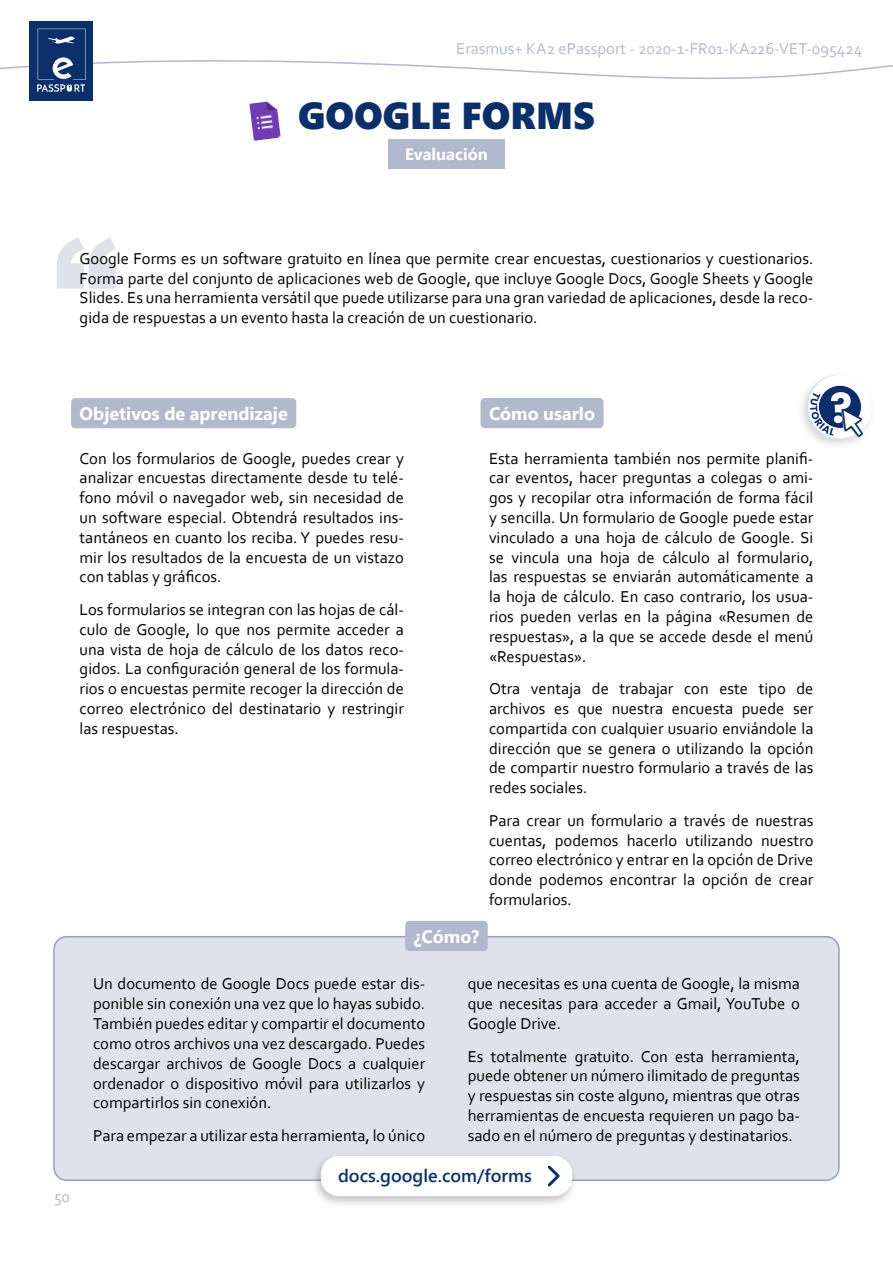
<style>
.page{position:relative;width:893px;height:1263px;background:#fff}
.page>*{position:absolute;margin:0;border:0;box-sizing:border-box;transform-origin:0 0}
.Titre_outil_2{font:37.5px "Segoe UI Black";color:#0b2f6b}
.Titre_1{font:700 18px "Segoe UI";color:#fff}
.URL{font:600 18px "Segoe UI";color:#0b2f6b}
.P1{font:16.5px/19.8px "Corbel";color:#000;text-align:justify}
.t1{font:16.5px "Corbel";color:#b1bacd}
.t2{font:700 16.5px "Segoe UI";color:#fff}
</style>
<div class="page">
<div style="left:30px;top:22px;width:63px;height:79px;background:#0b2f6b"></div>
<svg style="left:0;top:29px;width:893px;height:63px"></svg>
<svg style="left:57px;top:237px;width:59px;height:52px"></svg>
<div style="left:54px;top:937px;width:785px;height:243px;background:#dfe2ea;border-radius:13px"></div>
<div style="left:53px;top:936px;width:787px;height:245px;border:2px solid #93a2bd;border-radius:13px"></div>
<div style="left:480px;top:398px;width:124px;height:30px;background:#b1bacd;border-radius:4px"></div>
<div style="left:71px;top:398px;width:225px;height:30px;background:#b1bacd;border-radius:4px"></div>
<div style="left:405px;top:921px;width:83px;height:30px;background:#b1bacd;border-radius:4px"></div>
<img style="left:249px;top:101px;width:32px;height:40px">
<div style="left:310px;top:1151px;width:267px;height:56px;background:#000;opacity:.24"></div>
<div style="left:321px;top:1156px;width:251px;height:40px;background:#fff;border-radius:18px"></div>
<svg style="left:548px;top:1165px;width:12px;height:21px"></svg>
<div style="left:388px;top:139px;width:117px;height:29px;background:#b1bacd"></div>
<div style="left:795px;top:370px;width:82px;height:81px;background:#000;opacity:.16"></div>
<svg style="left:806px;top:375px;width:66px;height:64px"></svg>
<p class="t1" style="left:456px;top:38px;width:408px">Erasmus+ KA2 ePassport - 2020-1-FR01-KA226-VET-095424</p>
<p class="Titre_outil_2" style="left:298px;top:89px;width:298px">GOOGLE FORMS</p>
<p class="t2" style="left:405px;top:138px;width:84px">Evaluación</p>
<p class="P1" style="left:80px;top:248px;width:735px">Google Forms es un software gratuito en línea que permite crear encuestas, cuestionarios y cuestionarios.<br>Forma parte del conjunto de aplicaciones web de Google, que incluye Google Docs, Google Sheets y Google Slides. Es una herramienta versátil que puede utilizarse para una gran variedad de aplicaciones, desde la reco&shy;gida de respuestas a un evento hasta la creación de un cuestionario.</p>
<p class="Titre_1" style="left:80px;top:396px;width:210px">Objetivos de aprendizaje</p>
<p class="Titre_1" style="left:489px;top:396px;width:108px">Cómo usarlo</p>
<p class="P1" style="left:80px;top:448px;width:326px">Con los formularios de Google, puedes crear y analizar encuestas directamente desde tu telé&shy;fono móvil o navegador web, sin necesidad de un software especial. Obtendrá resultados ins&shy;tantáneos en cuanto los reciba. Y puedes resu&shy;mir los resultados de la encuesta de un vistazo con tablas y gráficos.</p>
<p class="P1" style="left:80px;top:599px;width:326px">Los formularios se integran con las hojas de cál&shy;culo de Google, lo que nos permite acceder a una vista de hoja de cálculo de los datos reco&shy;gidos. La configuración general de los formula&shy;rios o encuestas permite recoger la dirección de correo electrónico del destinatario y restringir las respuestas.</p>
<p class="Titre_1" style="left:414px;top:919px;width:67px">¿Cómo?</p>
<p class="P1" style="left:489px;top:448px;width:326px">Esta herramienta también nos permite planifi&shy;car eventos, hacer preguntas a colegas o ami&shy;gos y recopilar otra información de forma fácil y sencilla. Un formulario de Google puede estar vinculado a una hoja de cálculo de Google. Si se vincula una hoja de cálculo al formulario, las respuestas se enviarán automáticamente a la hoja de cálculo. En caso contrario, los usua&shy;rios pueden verlas en la página «Resumen de respuestas», a la que se accede desde el menú «Respuestas».</p>
<p class="P1" style="left:489px;top:678px;width:326px">Otra ventaja de trabajar con este tipo de archivos es que nuestra encuesta puede ser compartida con cualquier usuario enviándole la dirección que se genera o utilizando la opción de compartir nuestro formulario a través de las redes sociales.</p>
<p class="P1" style="left:489px;top:810px;width:326px">Para crear un formulario a través de nuestras cuentas, podemos hacerlo utilizando nuestro correo electrónico y entrar en la opción de Drive donde podemos encontrar la opción de crear formularios.</p>
<p class="t1" style="left:54px;top:1187px;width:18px">50</p>
<p class="P1" style="left:93px;top:974px;width:334px">Un documento de Google Docs puede estar dis&shy;ponible sin conexión una vez que lo hayas subido.<br>También puedes editar y compartir el documento como otros archivos una vez descargado. Puedes descargar archivos de Google Docs a cualquier ordenador o dispositivo móvil para utilizarlos y compartirlos sin conexión.</p>
<p class="P1" style="left:93px;top:1125px;width:334px">Para empezar a utilizar esta herramienta, lo único</p>
<p class="P1" style="left:468px;top:974px;width:334px">que necesitas es una cuenta de Google, la misma que necesitas para acceder a Gmail, YouTube o Google Drive.</p>
<p class="P1" style="left:468px;top:1046px;width:334px">Es totalmente gratuito. Con esta herramienta, puede obtener un número ilimitado de preguntas y respuestas sin coste alguno, mientras que otras herramientas de encuesta requieren un pago ba&shy;sado en el número de preguntas y destinatarios.</p>
<p class="URL" style="left:338px;top:1158px;width:195px">docs.google.com/forms</p>
</div>
